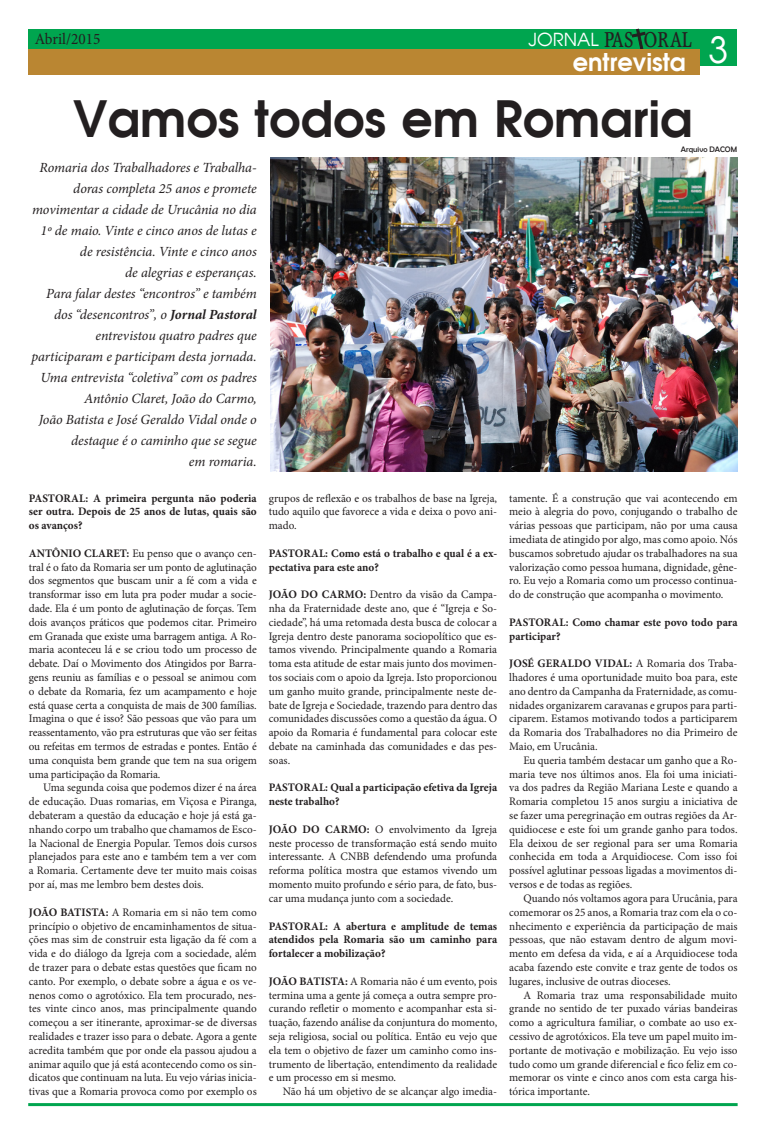
<style>
.page{position:relative;width:766px;height:1134px;background:#fff}
.page>*{position:absolute;margin:0;border:0;box-sizing:border-box;transform-origin:0 0}
.t1{font:700 49px "Avian";color:#231f20}
.t2{font:700 24px "Avian";color:#fff}
.t3{font:21.6px "Steward Cond";color:#231f20}
.t4{font:16px "Minion Pro";color:#231f20;scale:.95 1}
.t5{font:italic 14px/21px "Minion Pro";letter-spacing:-.005em;color:#231f20;text-align:right}
.t6{font:11.5px/13.8px "Minion Pro";color:#231f20;text-align:justify}
.t7{font:700 11.5px/13.8px "Minion Pro";letter-spacing:.005em;color:#231f20}
.t8{font:8px "Berlin Sans FB";color:#231f20}
.s1{font-family:"Avian";font-size:18px;color:#fff}
.s2{font-weight:700}
</style>
<div class="page">
<div style="left:29px;top:29px;width:708px;height:37px;background:#00a54f"></div>
<svg style="left:631px;top:29px;width:14px;height:20px"></svg>
<div style="left:28px;top:49px;width:671px;height:26px;background:#ba8632"></div>
<hr style="left:28px;top:1103px;width:709px;height:3px;background:#00a54f">
<img style="left:270px;top:158px;width:467px;height:313px">
<h3 class="t4" style="left:35px;top:28px;width:70px">Abril/2015</h3>
<h3 class="t3" style="left:528px;top:27px;width:164px"><span class="s1">JORNAL</span> PAS ORAL</h3>
<h2 class="t2" style="left:572px;top:47px;width:157px">entrevista <sup>3</sup></h2>
<h1 class="t1" style="left:73px;top:87px;width:620px">Vamos todos em Romaria</h1>
<p class="t5" style="left:31px;top:157px;width:227px">Romaria dos Trabalhadores e Trabalha&shy;doras completa 25 anos e promete movimentar a cidade de Urucânia no dia 1º de maio. Vinte e cinco anos de lutas e de resistência. Vinte e cinco anos<br>de alegrias e esperanças.<br>Para falar destes “encontros” e também dos “desencontros”, o <span class="s2">Jornal Pastoral </span>entrevistou quatro padres que participaram e participam desta jornada.<br>Uma entrevista “coletiva” com os padres Antônio Claret, João do Carmo,<br>João Batista e José Geraldo Vidal onde o destaque é o caminho que se segue<br>em romaria.</p>
<p class="t7" style="left:29px;top:491px;width:229px;text-align:justify">Pastoral: A primeira pergunta não poderia ser outra. Depois de 25 anos de lutas, quais são os avanços?</p>
<p class="t6" style="left:29px;top:546px;width:229px"><span class="s2">Antônio Claret:</span> Eu penso que o avanço cen&shy;tral é o fato da Romaria ser um ponto de aglutinação dos segmentos que buscam unir a fé com a vida e transformar isso em luta pra poder mudar a socie&shy;dade. Ela é um ponto de aglutinação de forças. Tem dois avanços práticos que podemos citar. Primeiro em Granada que existe uma barragem antiga. A Ro&shy;maria aconteceu lá e se criou todo um processo de debate. Daí o Movimento dos Atingidos por Barra&shy;gens reuniu as famílias e o pessoal se animou com o debate da Romaria, fez um acampamento e hoje está quase certa a conquista de mais de 300 famílias.<br>Imagina o que é isso? São pessoas que vão para um reassentamento, vão pra estruturas que vão ser feitas ou refeitas em termos de estradas e pontes. Então é uma conquista bem grande que tem na sua origem uma participação da Romaria.</p>
<p class="t6" style="left:29px;top:781px;width:229px;text-indent:14px">Uma segunda coisa que podemos dizer é na área de educação. Duas romarias, em Viçosa e Piranga, debateram a questão da educação e hoje já está ga&shy;nhando corpo um trabalho que chamamos de Esco&shy;la Nacional de Energia Popular. Temos dois cursos planejados para este ano e também tem a ver com a Romaria. Certamente deve ter muito mais coisas por aí, mas me lembro bem destes dois.</p>
<p class="t6" style="left:29px;top:905px;width:229px"><span class="s2">João Batista:</span> A Romaria em si não tem como princípio o objetivo de encaminhamentos de situa&shy;ções mas sim de construir esta ligação da fé com a vida e do diálogo da Igreja com a sociedade, além de trazer para o debate estas questões que ficam no canto. Por exemplo, o debate sobre a água e os ve&shy;nenos como o agrotóxico. Ela tem procurado, nes&shy;tes vinte cinco anos, mas principalmente quando começou a ser itinerante, aproximar-se de diversas realidades e trazer isso para o debate. Agora a gente acredita também que por onde ela passou ajudou a animar aquilo que já está acontecendo como os sin&shy;dicatos que continuam na luta. Eu vejo várias inicia&shy;tivas que a Romaria provoca como por exemplo os</p>
<p class="t6" style="left:269px;top:491px;width:230px">grupos de reflexão e os trabalhos de base na Igreja, tudo aquilo que favorece a vida e deixa o povo ani&shy;mado.</p>
<p class="t7" style="left:269px;top:546px;width:230px">Pastoral: Como está o trabalho e qual é a ex&shy;pectativa para este ano?</p>
<p class="t6" style="left:269px;top:588px;width:230px"><span class="s2">João d o Carmo:</span> Dentro da visão da Campa&shy;nha da Fraternidade deste ano, que é “Igreja e So&shy;ciedade”, há uma retomada desta busca de colocar a Igreja dentro deste panorama sociopolítico que es&shy;tamos vivendo. Principalmente quando a Romaria toma esta atitude de estar mais junto dos movimen&shy;tos sociais com o apoio da Igreja. Isto proporcionou um ganho muito grande, principalmente neste de&shy;bate de Igreja e Sociedade, trazendo para dentro das comunidades discussões como a questão da água. O apoio da Romaria é fundamental para colocar este debate na caminhada das comunidades e das pes&shy;soas.</p>
<p class="t7" style="left:269px;top:781px;width:230px">Pastoral: Qual a participação efetiva da Igreja neste trabalho?</p>
<p class="t6" style="left:269px;top:822px;width:230px"><span class="s2">João d o Carmo:</span> O envolvimento da Igreja neste processo de transformação está sendo muito interessante. A CNBB defendendo uma profunda reforma política mostra que estamos vivendo um momento muito profundo e sério para, de fato, bus&shy;car uma mudança junto com a sociedade.</p>
<p class="t7" style="left:269px;top:919px;width:230px;text-align:justify">Pastoral: A abertura e amplitude de temas atendidos pela Romaria são um caminho para fortalecer a mobilização?</p>
<p class="t6" style="left:269px;top:974px;width:230px"><span class="s2">João Batista:</span> A Romaria não é um evento, pois termina uma a gente já começa a outra sempre pro&shy;curando refletir o momento e acompanhar esta si&shy;tuação, fazendo análise da conjuntura do momento, seja religiosa, social ou política. Então eu vejo que ela tem o objetivo de fazer um caminho como ins&shy;trumento de libertação, entendimento da realidade e um processo em si mesmo.</p>
<p class="t6" style="left:283px;top:1084px;width:216px">Não há um objetivo de se alcançar algo imedia-</p>
<p class="t8" style="left:680px;top:145px;width:58px">Arquivo DACOM</p>
<p class="t6" style="left:509px;top:491px;width:230px">tamente. É a construção que vai acontecendo em meio à alegria do povo, conjugando o trabalho de várias pessoas que participam, não por uma causa imediata de atingido por algo, mas como apoio. Nós buscamos sobretudo ajudar os trabalhadores na sua valorização como pessoa humana, dignidade, gêne&shy;ro. Eu vejo a Romaria como um processo continua&shy;do de construção que acompanha o movimento.</p>
<p class="t7" style="left:509px;top:615px;width:230px">Pastoral: Como chamar este povo todo para participar?</p>
<p class="t6" style="left:509px;top:657px;width:230px"><span class="s2">José Gerald o Vidal:</span> A Romaria dos Traba&shy;lhadores é uma oportunidade muito boa para, este ano dentro da Campanha da Fraternidade, as comu&shy;nidades organizarem caravanas e grupos para parti&shy;ciparem. Estamos motivando todos a participarem da Romaria dos Trabalhadores no dia Primeiro de Maio, em Urucânia.</p>
<p class="t6" style="left:509px;top:753px;width:230px;text-indent:14px">Eu queria também destacar um ganho que a Ro&shy;maria teve nos últimos anos. Ela foi uma iniciati&shy;va dos padres da Região Mariana Leste e quando a Romaria completou 15 anos surgiu a iniciativa de se fazer uma peregrinação em outras regiões da Ar&shy;quidiocese e este foi um grande ganho para todos.<br>Ela deixou de ser regional para ser uma Romaria conhecida em toda a Arquidiocese. Com isso foi possível aglutinar pessoas ligadas a movimentos di&shy;versos e de todas as regiões.</p>
<p class="t6" style="left:509px;top:891px;width:230px;text-indent:14px">Quando nós voltamos agora para Urucânia, para comemorar os 25 anos, a Romaria traz com ela o co&shy;nhecimento e experiência da participação de mais pessoas, que não estavam dentro de algum movi&shy;mento em defesa da vida, e aí a Arquidiocese toda acaba fazendo este convite e traz gente de todos os lugares, inclusive de outras dioceses.</p>
<p class="t6" style="left:509px;top:988px;width:230px;text-indent:14px">A Romaria traz uma responsabilidade muito grande no sentido de ter puxado várias bandeiras como a agricultura familiar, o combate ao uso ex&shy;cessivo de agrotóxicos. Ela teve um papel muito im&shy;portante de motivação e mobilização. Eu vejo isso tudo como um grande diferencial e fico feliz em co&shy;memorar os vinte e cinco anos com esta carga his&shy;tórica importante.</p>
</div>
